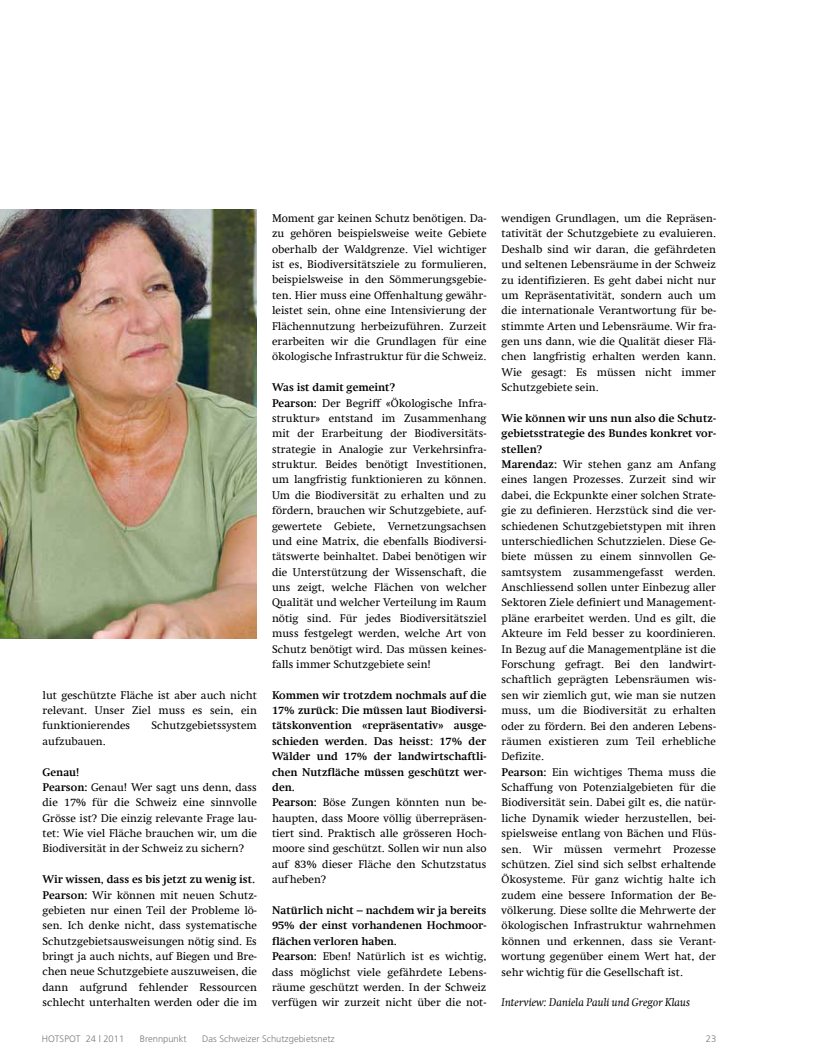
<style>
.page{position:relative;width:833px;height:1063px;background:#fff}
.page>*{position:absolute;margin:0;border:0;box-sizing:border-box;transform-origin:0 0}
.t1{font:11.25px/15.4px "Swift Com";color:#000}
.t2{font:700 11.25px/15.4px "Swift Com";color:#000}
.t3{font:italic 11.25px "Swift Com";color:#000}
.t4{font:300 9.38px "Frutiger";color:#797a7c}
.s1{font-weight:700}
.s2{font-weight:400}
</style>
<div class="page">
<img style="left:0;top:209px;width:257px;height:429px">
<p class="t1" style="left:43px;top:687px;width:216px;text-align:justify">lut geschützte Fläche ist aber auch nicht relevant. Unser Ziel muss es sein, ein funktionierendes</p>
<p class="t1" style="left:152px;top:718px;width:107px">Schutzgebietssystem</p>
<p class="t1" style="left:43px;top:733px;width:65px">aufzubauen.</p>
<p class="t1" style="left:43px;top:764px;width:216px"><span class="s1">Genau!<br>Pearson:</span> Genau! Wer sagt uns denn, dass die 17% für die Schweiz eine sinnvolle Grösse ist? Die einzig relevante Frage lau&shy;tet: Wie viel Fläche brauchen wir, um die Biodiversität in der Schweiz zu sichern?</p>
<p class="t1" style="left:43px;top:872px;width:216px"><span class="s1">Wir wissen, dass es bis jetzt zu wenig ist.<br>Pearson:</span> Wir können mit neuen Schutz&shy;gebieten nur einen Teil der Probleme lö&shy;sen. Ich denke nicht, dass systematische Schutzgebietsausweisungen nötig sind. Es bringt ja auch nichts, auf Biegen und Bre&shy;chen neue Schutzgebiete auszuweisen, die dann aufgrund fehlender Ressourcen schlecht unterhalten werden oder die im</p>
<p class="t1" style="left:272px;top:210px;width:216px;text-align:justify">Moment gar keinen Schutz benötigen. Da&shy;zu gehören beispielsweise weite Gebiete oberhalb der Waldgrenze. Viel wichtiger ist es, Biodiversitätsziele zu formulieren, beispielsweise in den Sömmerungsgebie&shy;ten. Hier muss eine Offenhaltung gewähr&shy;leistet sein, ohne eine Intensivierung der Flächennutzung herbeizuführen. Zurzeit erarbeiten wir die Grundlagen für eine ökologische Infrastruktur für die Schweiz.</p>
<p class="t1" style="left:272px;top:380px;width:216px"><span class="s1">Was ist damit gemeint?<br>Pearson:</span> Der Begriff «Ökologische Infra&shy;struktur» entstand im Zusammenhang mit der Erarbeitung der Biodiversitäts&shy;strategie in Analogie zur Verkehrsinfra&shy;struktur. Beides benötigt Investitionen, um langfristig funktionieren zu können.<br>Um die Biodiversität zu erhalten und zu fördern, brauchen wir Schutzgebiete, auf&shy;gewertete Gebiete, Vernetzungsachsen und eine Matrix, die ebenfalls Biodiversi&shy;tätswerte beinhaltet. Dabei benötigen wir die Unterstützung der Wissenschaft, die uns zeigt, welche Flächen von welcher Qualität und welcher Verteilung im Raum nötig sind. Für jedes Biodiversitätsziel muss festgelegt werden, welche Art von Schutz benötigt wird. Das müssen keines&shy;falls immer Schutzgebiete sein!</p>
<p class="t2" style="left:272px;top:687px;width:216px">Kommen wir trotzdem nochmals auf die 17% zurück: Die müssen laut Biodiversi&shy;tätskonvention «repräsentativ» ausge&shy;schieden werden. Das heisst: 17% der Wälder und 17% der landwirtschaftli&shy;chen Nutzfläche müssen geschützt wer&shy;den.<br>Pearson: <span class="s2">Böse Zungen könnten nun be&shy;haupten, dass Moore völlig überrepräsen&shy;tiert sind. Praktisch alle grösseren Hoch&shy;moore sind geschützt. Sollen wir nun also auf 83% dieser Fläche den Schutzstatus aufheben?</span></p>
<p class="t1" style="left:272px;top:902px;width:216px"><span class="s1">Natürlich nicht – nachdem wir ja bereits 95% der einst vorhandenen Hochmoor&shy;flächen verloren haben.<br>Pearson:</span> Eben! Natürlich ist es wichtig, dass möglichst viele gefährdete Lebens&shy;räume geschützt werden. In der Schweiz verfügen wir zurzeit nicht über die not-</p>
<p class="t1" style="left:501px;top:211px;width:216px;text-align:justify">wendigen Grundlagen, um die Repräsen&shy;tativität der Schutzgebiete zu evaluieren.<br>Deshalb sind wir daran, die gefährdeten und seltenen Lebensräume in der Schweiz zu identifizieren. Es geht dabei nicht nur um Repräsentativität, sondern auch um die internationale Verantwortung für be&shy;stimmte Arten und Lebensräume. Wir fra&shy;gen uns dann, wie die Qualität dieser Flä&shy;chen langfristig erhalten werden kann.<br>Wie gesagt: Es müssen nicht immer Schutzgebiete sein.</p>
<p class="t1" style="left:501px;top:410px;width:216px"><span class="s1">Wie können wir uns nun also die Schutz&shy;gebietsstrategie des Bundes konkret vor&shy;stellen?<br>Marendaz:</span> Wir stehen ganz am Anfang eines langen Prozesses. Zurzeit sind wir dabei, die Eckpunkte einer solchen Strate&shy;gie zu definieren. Herzstück sind die ver&shy;schiedenen Schutzgebietstypen mit ihren unterschiedlichen Schutzzielen. Diese Ge&shy;biete müssen zu einem sinnvollen Ge&shy;samtsystem zusammengefasst werden.<br>Anschliessend sollen unter Einbezug aller Sektoren Ziele definiert und Management&shy;pläne erarbeitet werden. Und es gilt, die Akteure im Feld besser zu koordinieren.<br>In Bezug auf die Managementpläne ist die Forschung gefragt. Bei den landwirt&shy;schaftlich geprägten Lebensräumen wis&shy;sen wir ziemlich gut, wie man sie nutzen muss, um die Biodiversität zu erhalten oder zu fördern. Bei den anderen Lebens&shy;räumen existieren zum Teil erhebliche Defizite.<br><span class="s1">Pearson:</span> Ein wichtiges Thema muss die Schaffung von Potenzialgebieten für die Biodiversität sein. Dabei gilt es, die natür&shy;liche Dynamik wieder herzustellen, bei&shy;spielsweise entlang von Bächen und Flüs&shy;sen. Wir müssen vermehrt Prozesse schützen. Ziel sind sich selbst erhaltende Ökosysteme. Für ganz wichtig halte ich zudem eine bessere Information der Be&shy;völkerung. Diese sollte die Mehrwerte der ökologischen Infrastruktur wahrnehmen können und erkennen, dass sie Verant&shy;wortung gegenüber einem Wert hat, der sehr wichtig für die Gesellschaft ist.</p>
<p class="t3" style="left:501px;top:996px;width:190px">Interview: Daniela Pauli und Gregor Klaus</p>
<p class="t4" style="left:42px;top:1034px;width:84px">HOTSPOT 24 | 2011</p>
<p class="t4" style="left:140px;top:1034px;width:48px">Brennpunkt</p>
<p class="t4" style="left:202px;top:1034px;width:134px">Das Schweizer Schutzgebietsnetz</p>
<p class="t4" style="left:706px;top:1034px;width:12px">23</p>
</div>
